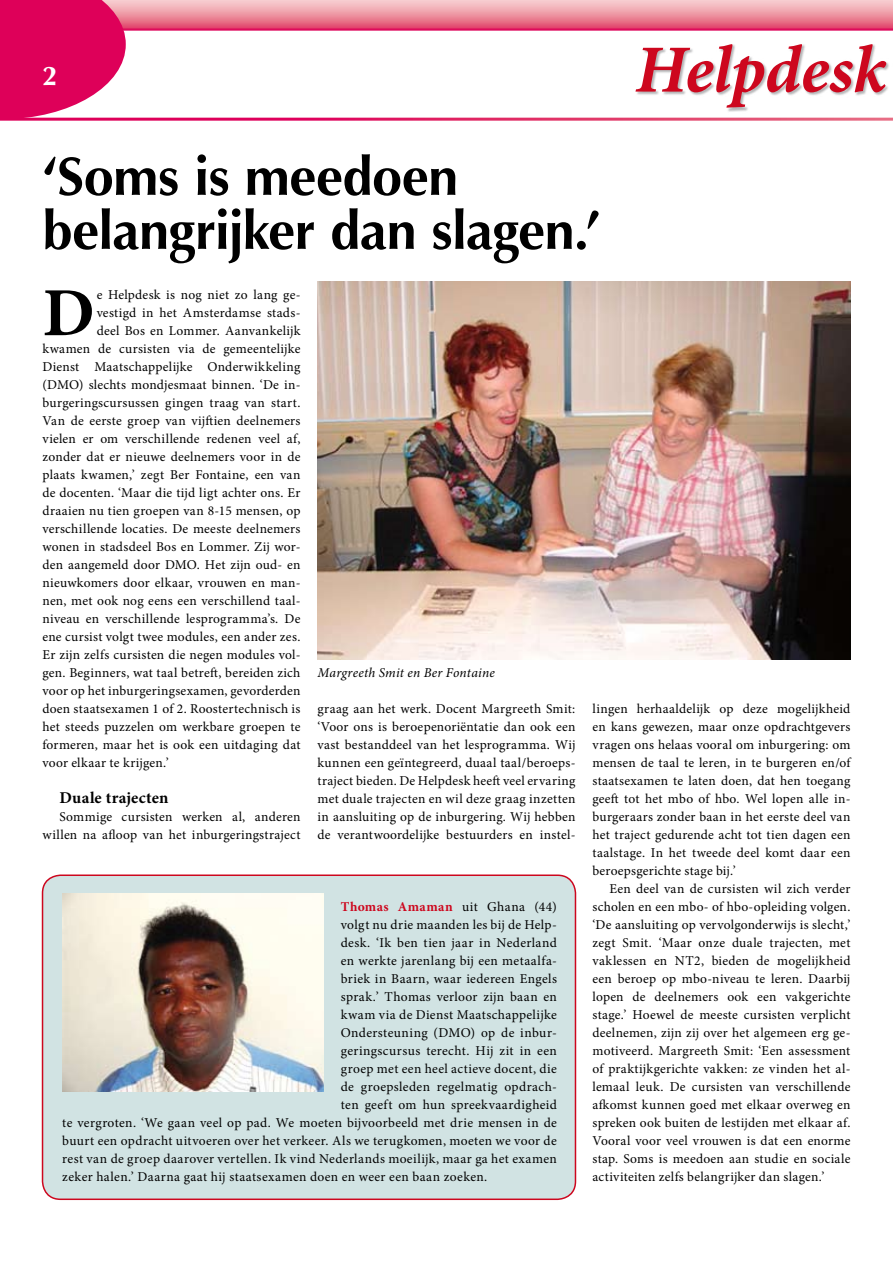
<style>
.page{position:relative;width:893px;height:1263px;background:#fff}
.page>*{position:absolute;margin:0;border:0;box-sizing:border-box;transform-origin:0 0}
.t1{font:700 68.85px "Minion Pro";color:#000}
.t2{font:italic 700 67.5px "Minion Pro";letter-spacing:-.005em;color:#cd071e}
.t3{font:700 54px/54px "Optima LT Std";letter-spacing:-.01em;color:#000}
.t4{font:700 27px "Optima LT Std";color:#fff}
.t5{font:700 16.5px "Minion Pro";letter-spacing:.015em;color:#000}
.t6{font:13.5px/18px "Minion Pro";letter-spacing:.02em;color:#000;text-align:justify}
.t7{font:italic 13.5px "Minion Pro";letter-spacing:.015em;color:#000}
.t8{font:700 13.5px "Minion Pro";letter-spacing:.03em;color:#cd071e}
.s1{font-weight:400;color:#000}
</style>
<div class="page">
<svg style="left:0;top:0;width:893px;height:119px"></svg>
<div style="left:636px;top:44px;width:257px;height:104px;background:#9c9d9f;opacity:.75"></div>
<img style="left:317px;top:281px;width:533px;height:378px">
<div style="left:43px;top:875px;width:532px;height:324px;background:#d1e3e3;border-radius:18px"></div>
<div style="left:42px;top:874px;width:534px;height:326px;border:2px solid #cd071e;border-radius:18px"></div>
<img style="left:62px;top:893px;width:262px;height:198px">
<h3 class="t4" style="left:43px;top:60px;width:17px">2</h3>
<h3 class="t3" style="left:43px;top:150px;width:559px">‘Soms is meedoen belangrijker dan slagen.’</h3>
<h2 class="t2" style="left:635px;top:22px;width:252px">Helpdesk</h2>
<h1 class="t1" style="left:43px;top:265px;width:54px">D</h1>
<p class="t6" style="left:97px;top:286px;width:205px">e Helpdesk is nog niet zo lang ge-</p>
<p class="t6" style="left:97px;top:304px;width:205px">vestigd in het Amsterdamse stads-</p>
<p class="t6" style="left:97px;top:322px;width:205px">deel Bos en Lommer. Aanvankelijk</p>
<p class="t6" style="left:43px;top:340px;width:259px">kwamen de cursisten via de gemeentelijke</p>
<p class="t6" style="left:43px;top:358px;width:259px">Dienst Maatschappelijke Onderwikkeling</p>
<p class="t6" style="left:43px;top:376px;width:259px">(DMO) slechts mondjesmaat binnen. ‘De in-</p>
<p class="t6" style="left:43px;top:394px;width:259px">burgeringscursussen gingen traag van start.</p>
<p class="t6" style="left:43px;top:412px;width:259px">Van de eerste groep van vijftien deelnemers</p>
<p class="t6" style="left:43px;top:430px;width:259px">vielen er om verschillende redenen veel af,</p>
<p class="t6" style="left:43px;top:448px;width:259px">zonder dat er nieuwe deelnemers voor in de</p>
<p class="t6" style="left:43px;top:466px;width:259px">plaats kwamen,’ zegt Ber Fontaine, een van</p>
<p class="t6" style="left:43px;top:484px;width:259px">de docenten. ‘Maar die tijd ligt achter ons. Er</p>
<p class="t6" style="left:43px;top:502px;width:259px">draaien nu tien groepen van 8-15 mensen, op</p>
<p class="t6" style="left:43px;top:520px;width:259px">verschillende locaties. De meeste deelnemers</p>
<p class="t6" style="left:43px;top:538px;width:259px">wonen in stadsdeel Bos en Lommer. Zij wor-</p>
<p class="t6" style="left:43px;top:556px;width:259px">den aangemeld door DMO. Het zijn oud- en</p>
<p class="t6" style="left:43px;top:574px;width:259px">nieuwkomers door elkaar, vrouwen en man-</p>
<p class="t6" style="left:43px;top:592px;width:259px">nen, met ook nog eens een verschillend taal-</p>
<p class="t6" style="left:43px;top:610px;width:259px">niveau en verschillende lesprogramma’s. De</p>
<p class="t6" style="left:43px;top:628px;width:259px">ene cursist volgt twee modules, een ander zes.</p>
<p class="t6" style="left:43px;top:646px;width:259px">Er zijn zelfs cursisten die negen modules vol-</p>
<p class="t6" style="left:43px;top:664px;width:259px">gen. Beginners, wat taal betreft, bereiden zich</p>
<p class="t6" style="left:43px;top:682px;width:259px">voor op het inburgeringsexamen, gevorderden</p>
<p class="t6" style="left:43px;top:700px;width:259px">doen staatsexamen 1 of 2. Roostertechnisch is</p>
<p class="t6" style="left:43px;top:718px;width:259px">het steeds puzzelen om werkbare groepen te</p>
<p class="t6" style="left:43px;top:736px;width:259px">formeren, maar het is ook een uitdaging dat</p>
<p class="t6" style="left:43px;top:754px;width:128px">voor elkaar te krijgen.’</p>
<p class="t5" style="left:60px;top:786px;width:110px">Duale trajecten</p>
<p class="t6" style="left:43px;top:808px;width:259px;text-align:right">Sommige cursisten werken al, anderen willen na afloop van het inburgeringstraject</p>
<p class="t7" style="left:317px;top:664px;width:179px">Margreeth Smit en Ber Fontaine</p>
<p class="t6" style="left:317px;top:700px;width:259px">graag aan het werk. Docent Margreeth Smit: ‘Voor ons is beroepenoriëntatie dan ook een vast bestanddeel van het lesprogramma. Wij kunnen een geïntegreerd, duaal taal/beroeps&shy;traject bieden. De Helpdesk heeft veel ervaring met duale trajecten en wil deze graag inzetten in aansluiting op de inburgering. Wij hebben de verantwoordelijke bestuurders en instel-</p>
<p class="t6" style="left:592px;top:700px;width:259px">lingen herhaaldelijk op deze mogelijkheid en kans gewezen, maar onze opdrachtgevers vragen ons helaas vooral om inburgering: om mensen de taal te leren, in te burgeren en/of staatsexamen te laten doen, dat hen toegang geeft tot het mbo of hbo. Wel lopen alle in&shy;burgeraars zonder baan in het eerste deel van het traject gedurende acht tot tien dagen een taalstage. In het tweede deel komt daar een beroepsgerichte stage bij.’</p>
<p class="t6" style="left:592px;top:880px;width:259px;text-indent:17px">Een deel van de cursisten wil zich verder scholen en een mbo- of hbo-opleiding volgen. ‘De aansluiting op vervolgonderwijs is slecht,’ zegt Smit. ‘Maar onze duale trajecten, met vaklessen en NT2, bieden de mogelijkheid een beroep op mbo-niveau te leren. Daarbij lopen de deelnemers ook een vakgerichte stage.’ Hoewel de meeste cursisten verplicht deelnemen, zijn zij over het algemeen erg ge&shy;motiveerd. Margreeth Smit: ‘Een assessment of praktijkgerichte vakken: ze vinden het al&shy;lemaal leuk. De cursisten van verschillende afkomst kunnen goed met elkaar overweg en spreken ook buiten de lestijden met elkaar af.<br>Vooral voor veel vrouwen is dat een enorme stap. Soms is meedoen aan studie en sociale activiteiten zelfs belangrijker dan slagen.’</p>
<p class="t8" style="left:341px;top:897px;width:218px">Thomas Amaman <span class="s1">uit Ghana (44)</span></p>
<p class="t6" style="left:341px;top:916px;width:218px">volgt nu drie maanden les bij de Help-</p>
<p class="t6" style="left:341px;top:934px;width:218px">desk. ‘Ik ben tien jaar in Nederland</p>
<p class="t6" style="left:341px;top:952px;width:218px">en werkte jarenlang bij een metaalfa-</p>
<p class="t6" style="left:341px;top:970px;width:218px">briek in Baarn, waar iedereen Engels</p>
<p class="t6" style="left:341px;top:988px;width:218px">sprak.’ Thomas verloor zijn baan en</p>
<p class="t6" style="left:341px;top:1006px;width:218px">kwam via de Dienst Maatschappelijke</p>
<p class="t6" style="left:341px;top:1024px;width:218px">Ondersteuning (DMO) op de inbur-</p>
<p class="t6" style="left:341px;top:1042px;width:218px">geringscursus terecht. Hij zit in een</p>
<p class="t6" style="left:341px;top:1060px;width:218px">groep met een heel actieve docent, die</p>
<p class="t6" style="left:341px;top:1078px;width:218px">de groepsleden regelmatig opdrach-</p>
<p class="t6" style="left:341px;top:1096px;width:218px">ten geeft om hun spreekvaardigheid</p>
<p class="t6" style="left:62px;top:1114px;width:496px">te vergroten. ‘We gaan veel op pad. We moeten bijvoorbeeld met drie mensen in de</p>
<p class="t6" style="left:62px;top:1132px;width:496px">buurt een opdracht uitvoeren over het verkeer. Als we terugkomen, moeten we voor de</p>
<p class="t6" style="left:62px;top:1150px;width:496px">rest van de groep daarover vertellen. Ik vind Nederlands moeilijk, maar ga het examen</p>
<p class="t6" style="left:62px;top:1168px;width:427px">zeker halen.’ Daarna gaat hij staatsexamen doen en weer een baan zoeken.</p>
</div>
